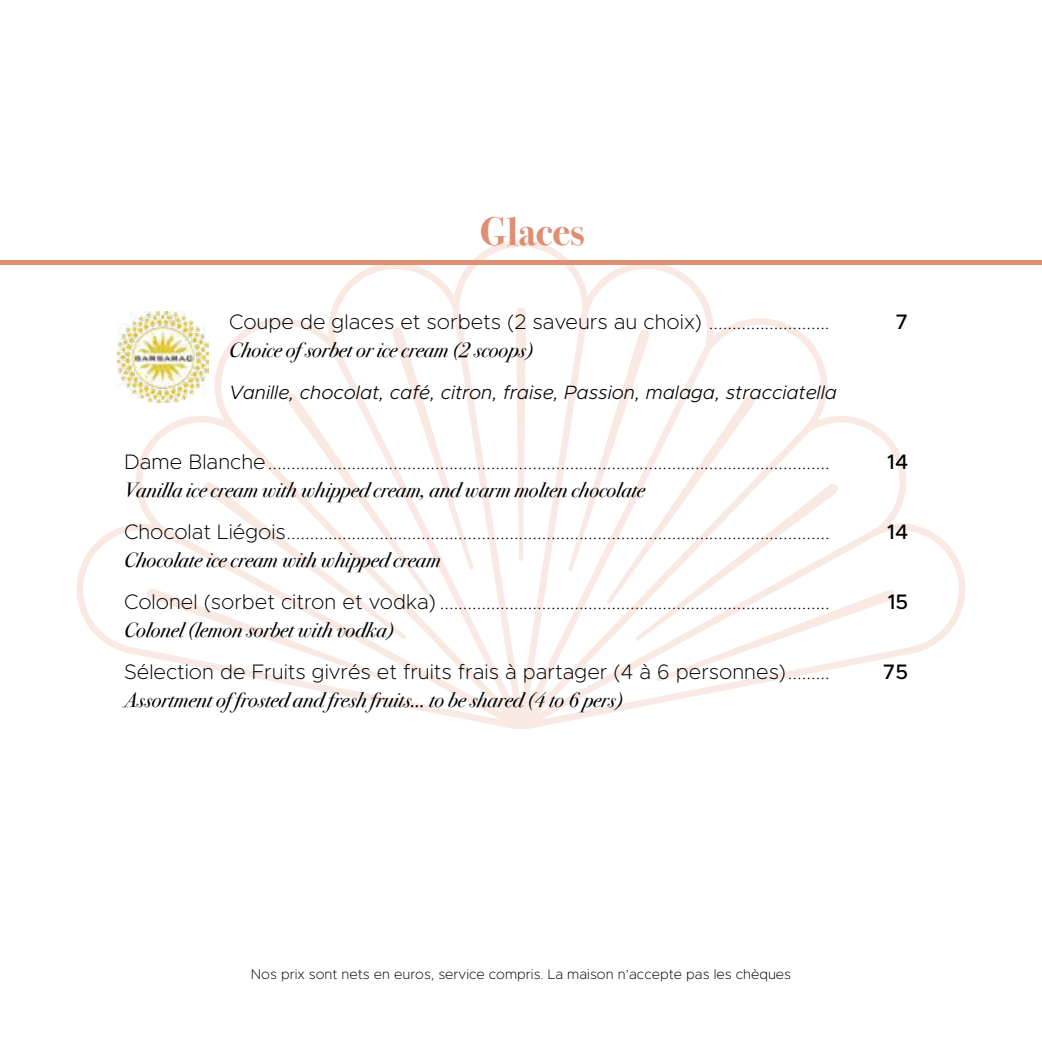
<style>
.page{position:relative;width:1042px;height:1042px;background:#fff}
.page>*{position:absolute;margin:0;border:0;box-sizing:border-box;transform-origin:0 0}
.t1{font:700 40.25px "Bodoni Svty Two ITCTT";color:#de8f73}
.t2{font:200 21px "Metropolis";color:#000}
.t3{font:italic 21px "Bodoni Svty Two ITCTT";color:#000}
.t4{font:500 21px "Metropolis";color:#000}
.t5{font:italic 300 19.25px "Metropolis";color:#000}
.t6{font:200 14px "Metropolis";color:#000}
</style>
<div class="page">
<svg style="left:77px;top:240px;width:888px;height:489px"></svg>
<svg style="left:516px;top:308px;width:10px;height:253px"></svg>
<svg style="left:146px;top:327px;width:328px;height:353px"></svg>
<svg style="left:568px;top:329px;width:327px;height:353px"></svg>
<img style="left:118px;top:311px;width:90px;height:92px">
<div style="left:0;top:260px;width:1042px;height:5px;background:#de8f73"></div>
<h1 class="t1" style="left:480px;top:198px;width:106px">Glaces</h1>
<p class="t2" style="left:229px;top:309px;width:602px">Coupe de glaces et sorbets (2 saveurs au choix) ..........................</p>
<p class="t4" style="left:895px;top:309px;width:14px">7</p>
<p class="t3" style="left:229px;top:331px;width:305px">Choice of sorbet or ice cream (2 scoops)</p>
<p class="t5" style="left:229px;top:380px;width:609px">Vanille, chocolat, café, citron, fraise, Passion, malaga, stracciatella</p>
<p class="t2" style="left:124px;top:449px;width:707px">Dame Blanche.........................................................................................................................</p>
<p class="t4" style="left:887px;top:449px;width:23px">14</p>
<p class="t3" style="left:124px;top:471px;width:522px">Vanilla ice cream with whipped cream, and warm molten chocolate</p>
<p class="t2" style="left:124px;top:519px;width:707px">Chocolat Liégois.....................................................................................................................</p>
<p class="t4" style="left:887px;top:519px;width:23px">14</p>
<p class="t3" style="left:124px;top:541px;width:318px">Chocolate ice cream with whipped cream</p>
<p class="t2" style="left:124px;top:589px;width:707px">Colonel (sorbet citron et vodka) ....................................................................................</p>
<p class="t4" style="left:888px;top:589px;width:22px">15</p>
<p class="t3" style="left:124px;top:611px;width:271px">Colonel (lemon sorbet with vodka)</p>
<p class="t2" style="left:124px;top:659px;width:707px">Sélection de Fruits givrés et fruits frais à partager (4 à 6 personnes).........</p>
<p class="t4" style="left:883px;top:659px;width:27px">75</p>
<p class="t3" style="left:124px;top:681px;width:500px">Assortment of frosted and fresh fruits… to be shared (4 to 6 pers)</p>
<p class="t6" style="left:251px;top:965px;width:542px">Nos prix sont nets en euros, service compris. La maison n’accepte pas les chèques</p>
</div>
